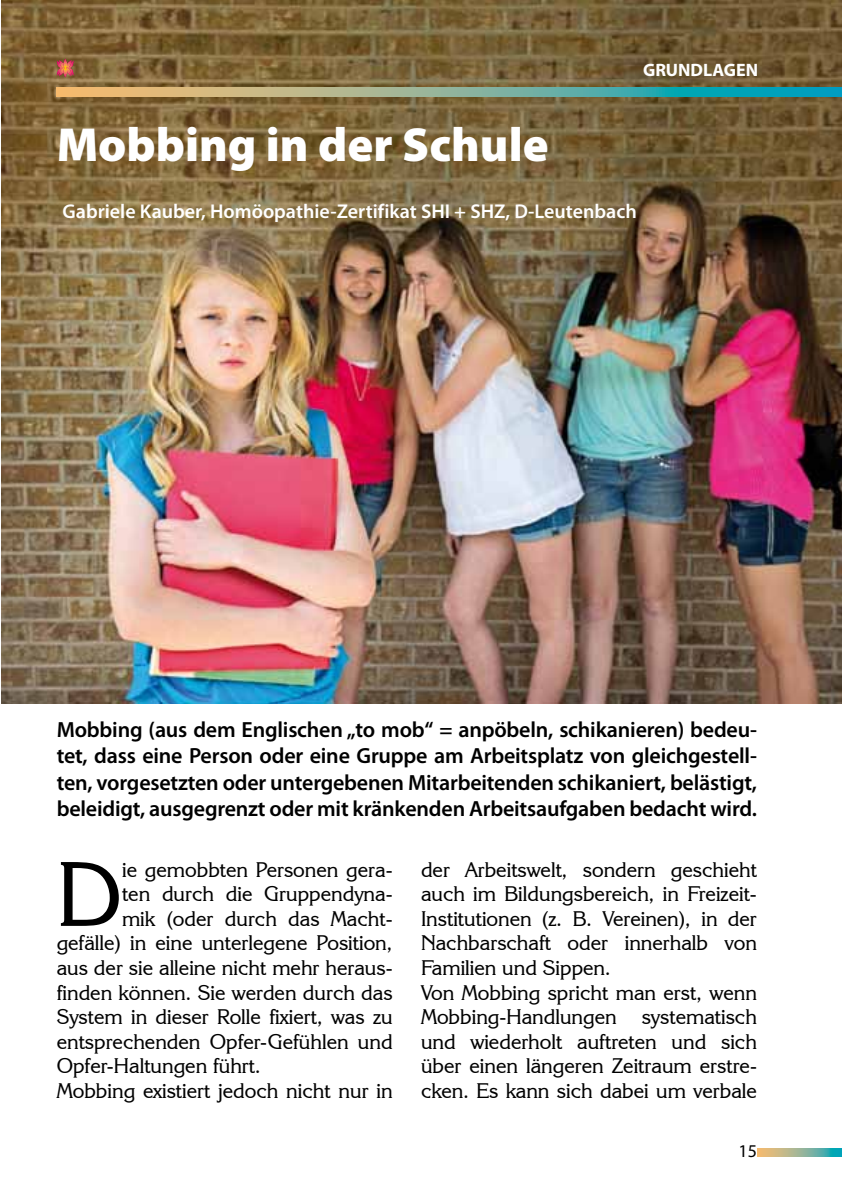
<style>
.page{position:relative;width:842px;height:1191px;background:#fff}
.page>*{position:absolute;margin:0;border:0;box-sizing:border-box;transform-origin:0 0}
.t1{font:91.2px "Korinna IT Cby BT";color:#000}
.t2{font:900 48px "Myriad Pro";color:#fff}
.t3{font:600 22px/26.4px "Myriad Pro";letter-spacing:-.01em;color:#000;text-align:justify}
.t4{font:21px/24.6px "Korinna IT Cby BT";color:#000}
.t5{font:600 20px "Myriad Pro";color:#fff}
.t6{font:700 18px "Myriad Pro";color:#fff}
.t7{font:18px "Myriad Pro";color:#000}
</style>
<div class="page">
<svg style="left:757px;top:1148px;width:85px;height:8px"></svg>
<img style="left:1px;top:0;width:841px;height:703px">
<svg style="left:57px;top:88px;width:785px;height:8px"></svg>
<svg style="left:57px;top:59px;width:17px;height:18px"></svg>
<p class="t6" style="left:643px;top:59px;width:117px">GRUNDLAGEN</p>
<h2 class="t2" style="left:57px;top:112px;width:493px">Mobbing in der Schule</h2>
<p class="t5" style="left:62px;top:199px;width:576px">Gabriele Kauber, Homöopathie-Zertifikat SHI + SHZ, D-Leutenbach</p>
<p class="t3" style="left:57px;top:715px;width:702px">Mobbing (aus dem Englischen „to mob“ = anpöbeln, schikanieren) bedeu&shy;tet, dass eine Person oder eine Gruppe am Arbeitsplatz von gleichgestell&shy;ten, vorgesetzten oder untergebenen Mitarbeitenden schikaniert, belästigt, beleidigt, ausgegrenzt oder mit kränkenden Arbeitsaufgaben bedacht wird.</p>
<h1 class="t1" style="left:57px;top:838px;width:67px">D</h1>
<p class="t4" style="left:122px;top:856px;width:272px">ie gemobbten Personen gera-</p>
<p class="t4" style="left:122px;top:881px;width:272px">ten durch die Gruppendyna-</p>
<p class="t4" style="left:122px;top:906px;width:272px">mik (oder durch das Macht-</p>
<p class="t4" style="left:57px;top:930px;width:337px">gefälle) in eine unterlegene Position,</p>
<p class="t4" style="left:57px;top:955px;width:337px">aus der sie alleine nicht mehr heraus-</p>
<p class="t4" style="left:57px;top:979px;width:337px">finden können. Sie werden durch das</p>
<p class="t4" style="left:57px;top:1004px;width:337px">System in dieser Rolle fixiert, was zu</p>
<p class="t4" style="left:57px;top:1028px;width:337px">entsprechenden Opfer-Gefühlen und</p>
<p class="t4" style="left:57px;top:1053px;width:206px">Opfer-Haltungen führt.</p>
<p class="t4" style="left:57px;top:1078px;width:337px">Mobbing existiert jedoch nicht nur in</p>
<p class="t4" style="left:421px;top:856px;width:337px">der Arbeitswelt, sondern geschieht auch im Bildungsbereich, in Freizeit-Institutionen (z. B. Vereinen), in der Nachbarschaft oder innerhalb von Familien und Sippen.<br>Von Mobbing spricht man erst, wenn Mobbing-Handlungen systematisch und wiederholt auftreten und sich über einen längeren Zeitraum erstre&shy;cken. Es kann sich dabei um verbale</p>
<p class="t7" style="left:738px;top:1139px;width:20px">15</p>
</div>
